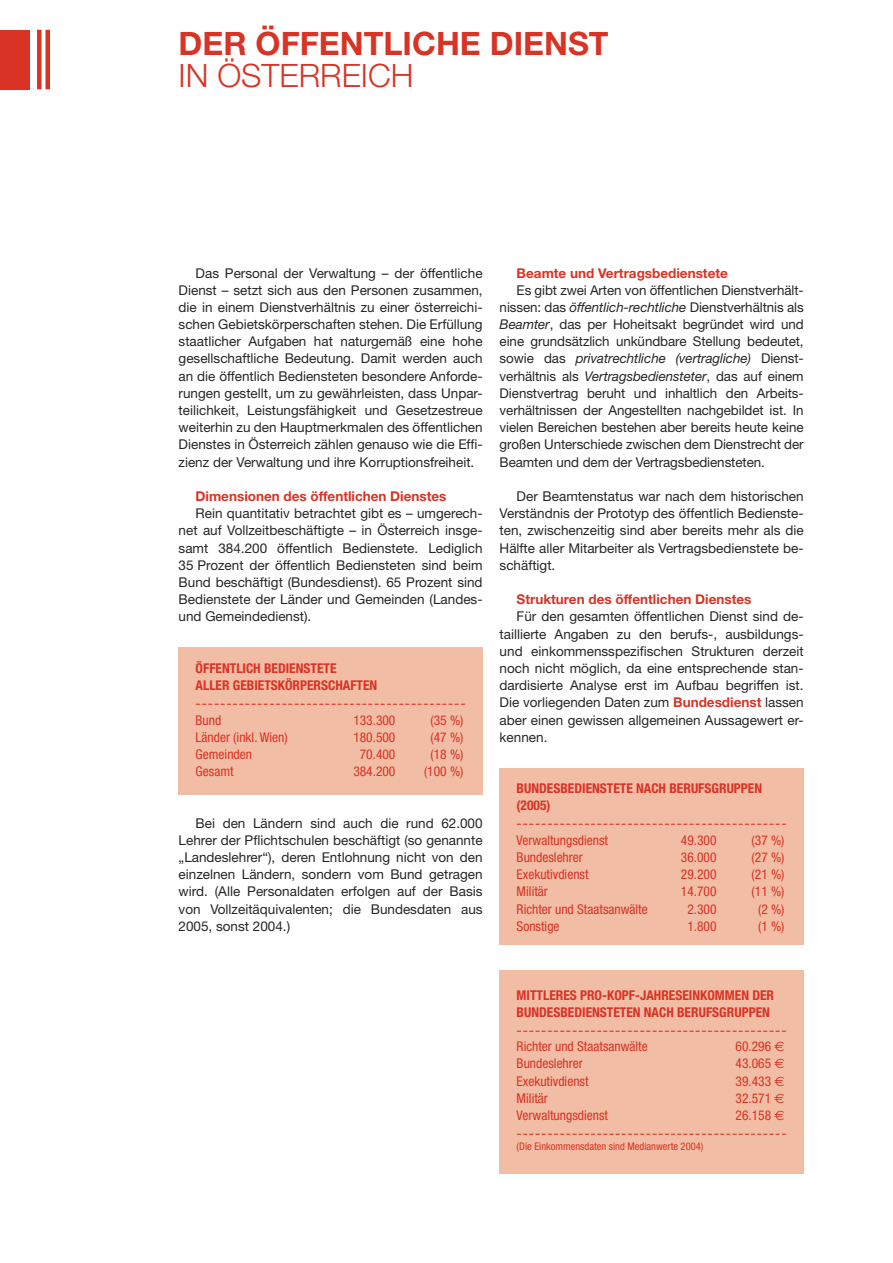
<style>
.page{position:relative;width:893px;height:1263px;background:#fff}
.page>*{position:absolute;margin:0;border:0;box-sizing:border-box;transform-origin:0 0}
.t1{font:700 32.25px "Helvetica Neue";color:#d83325}
.t2{font:300 32.25px "Helvetica Neue";color:#d83325}
.t3{font:13.5px/17.2px "Helvetica Neue";color:#262628;text-align:justify}
.t4{font:condensed 13.5px "Helvetica Neue";color:#d83325}
.t5{font:13.5px/18px "Helvetica Neue";color:#d83325;text-align:right}
.t6{font:700 condensed 13.5px/17.2px "Helvetica Neue";color:#d83325}
.t7{font:700 13.5px "Helvetica Neue";color:#d83325}
.t8{font:condensed 10.5px "Helvetica Neue";color:#d83325}
.s1{font-style:italic}
.s2{font-weight:700;color:#d83325}
.s3{font-family:"Euro Sans";font-stretch:normal}
.s4{font-stretch:condensed}
.s5{font-family:"Euro Sans"}
</style>
<div class="page">
<div style="left:0;top:30px;width:30px;height:59px;background:#d83325"></div>
<div style="left:37px;top:30px;width:5px;height:59px;background:#d83325"></div>
<div style="left:45px;top:30px;width:5px;height:59px;background:#d83325"></div>
<div style="left:500px;top:970px;width:304px;height:203px;background:#f1bda5"></div>
<div style="left:500px;top:768px;width:304px;height:176px;background:#f1bda5"></div>
<div style="left:179px;top:647px;width:304px;height:148px;background:#f1bda5"></div>
<h1 class="t1" style="left:179px;top:24px;width:432px">DER ÖFFENTLICHE DIENST</h1>
<h1 class="t2" style="left:179px;top:56px;width:236px">IN ÖSTERREICH</h1>
<p class="t3" style="left:179px;top:264px;width:306px;text-indent:17px">Das Personal der Verwaltung – der öffentliche Dienst – setzt sich aus den Personen zusammen, die in einem Dienstverhältnis zu einer österreichi&shy;schen Gebietskörperschaften stehen. Die Erfüllung staatlicher Aufgaben hat naturgemäß eine hohe gesellschaftliche Bedeutung. Damit werden auch an die öffentlich Bediensteten besondere Anforde&shy;rungen gestellt, um zu gewährleisten, dass Unpar&shy;teilichkeit, Leistungsfähigkeit und Gesetzestreue weiterhin zu den Hauptmerkmalen des öffentlichen Dienstes in Österreich zählen genauso wie die Effi&shy;zienz der Verwaltung und ihre Korruptionsfreiheit.</p>
<p class="t7" style="left:196px;top:488px;width:252px">Dimensionen des öffentlichen Dienstes</p>
<p class="t3" style="left:179px;top:504px;width:306px;text-indent:17px">Rein quantitativ betrachtet gibt es – umgerech&shy;net auf Vollzeitbeschäftigte – in Österreich insge&shy;samt 384.200 öffentlich Bedienstete. Lediglich 35 Prozent der öffentlich Bediensteten sind beim Bund beschäftigt (Bundesdienst). 65 Prozent sind Bedienstete der Länder und Gemeinden (Landes&shy;und Gemeindedienst).</p>
<p class="t6" style="left:196px;top:659px;width:183px">ÖFFENTLICH BEDIENSTETE<br>ALLER GEBIETSKÖRPERSCHAFTEN</p>
<p class="t5" style="left:196px;top:694px;width:271px">--------------------------------------------</p>
<p class="t4" style="left:196px;top:712px;width:27px">Bund</p>
<p class="t4" style="left:353px;top:712px;width:44px">133.300</p>
<p class="t4" style="left:431px;top:712px;width:34px">(35 %)</p>
<p class="t4" style="left:196px;top:729px;width:94px">Länder (inkl. Wien)</p>
<p class="t4" style="left:353px;top:729px;width:44px">180.500</p>
<p class="t4" style="left:431px;top:729px;width:34px">(47 %)</p>
<p class="t4" style="left:196px;top:746px;width:58px">Gemeinden</p>
<p class="t4" style="left:360px;top:746px;width:37px">70.400</p>
<p class="t4" style="left:431px;top:746px;width:34px">(18 %)</p>
<p class="t4" style="left:196px;top:763px;width:39px">Gesamt</p>
<p class="t4" style="left:353px;top:763px;width:44px">384.200</p>
<p class="t4" style="left:424px;top:763px;width:41px">(100 %)</p>
<p class="t3" style="left:179px;top:814px;width:306px;text-indent:17px">Bei den Ländern sind auch die rund 62.000<br>Lehrer der Pflichtschulen beschäftigt (so genannte „Landeslehrer“), deren Entlohnung nicht von den einzelnen Ländern, sondern vom Bund getragen wird. (Alle Personaldaten erfolgen auf der Basis von Vollzeitäquivalenten; die Bundesdaten aus 2005, sonst 2004.)</p>
<p class="t7" style="left:517px;top:264px;width:213px">Beamte und Vertragsbedienstete</p>
<p class="t3" style="left:500px;top:281px;width:306px;text-indent:17px">Es gibt zwei Arten von öffentlichen Dienstverhält&shy;nissen: das <span class="s1">öffentlich-rechtliche</span> Dienstverhältnis als <span class="s1">Beamter</span>, das per Hoheitsakt begründet wird und eine grundsätzlich unkündbare Stellung bedeutet, sowie das <span class="s1">privatrechtliche (vertragliche)</span> Dienst&shy;verhältnis als <span class="s1">Vertragsbediensteter</span>, das auf einem Dienstvertrag beruht und inhaltlich den Arbeits&shy;verhältnissen der Angestellten nachgebildet ist. In vielen Bereichen bestehen aber bereits heute keine großen Unterschiede zwischen dem Dienstrecht der Beamten und dem der Vertragsbediensteten.</p>
<p class="t3" style="left:500px;top:487px;width:306px;text-indent:17px">Der Beamtenstatus war nach dem historischen Verständnis der Prototyp des öffentlich Bedienste&shy;ten, zwischenzeitig sind aber bereits mehr als die Hälfte aller Mitarbeiter als Vertragsbedienstete be&shy;schäftigt.</p>
<p class="t7" style="left:517px;top:591px;width:236px">Strukturen des öffentlichen Dienstes</p>
<p class="t3" style="left:500px;top:608px;width:306px;text-indent:17px">Für den gesamten öffentlichen Dienst sind de&shy;taillierte Angaben zu den berufs-, ausbildungs&shy;und einkommensspezifischen Strukturen derzeit noch nicht möglich, da eine entsprechende stan&shy;dardisierte Analyse erst im Aufbau begriffen ist.<br>Die vorliegenden Daten zum <span class="s2">Bundesdienst</span> lassen aber einen gewissen allgemeinen Aussagewert er&shy;kennen.</p>
<p class="t6" style="left:517px;top:780px;width:247px">BUNDESBEDIENSTETE NACH BERUFSGRUPPEN (2005)</p>
<p class="t5" style="left:517px;top:814px;width:271px">--------------------------------------------</p>
<p class="t4" style="left:517px;top:832px;width:93px">Verwaltungsdienst</p>
<p class="t4" style="left:681px;top:832px;width:37px">49.300</p>
<p class="t4" style="left:752px;top:832px;width:34px">(37 %)</p>
<p class="t4" style="left:517px;top:849px;width:68px">Bundeslehrer</p>
<p class="t4" style="left:681px;top:849px;width:37px">36.000</p>
<p class="t4" style="left:752px;top:849px;width:34px">(27 %)</p>
<p class="t4" style="left:517px;top:867px;width:73px">Exekutivdienst</p>
<p class="t4" style="left:681px;top:867px;width:37px">29.200</p>
<p class="t4" style="left:752px;top:867px;width:34px">(21 %)</p>
<p class="t4" style="left:517px;top:884px;width:33px">Militär</p>
<p class="t4" style="left:681px;top:884px;width:37px">14.700</p>
<p class="t4" style="left:752px;top:884px;width:34px">(11 %)</p>
<p class="t4" style="left:517px;top:901px;width:133px">Richter und Staatsanwälte</p>
<p class="t4" style="left:687px;top:901px;width:31px">2.300</p>
<p class="t4" style="left:758px;top:901px;width:28px">(2 %)</p>
<p class="t4" style="left:517px;top:918px;width:44px">Sonstige</p>
<p class="t4" style="left:687px;top:918px;width:31px">1.800</p>
<p class="t4" style="left:758px;top:918px;width:28px">(1 %)</p>
<p class="t6" style="left:517px;top:986px;width:259px">MITTLERES PRO-KOPF-JAHRESEINKOMMEN DER<br>BUNDESBEDIENSTETEN NACH BERUFSGRUPPEN</p>
<p class="t5" style="left:517px;top:1021px;width:271px">--------------------------------------------</p>
<p class="t4" style="left:517px;top:1038px;width:133px">Richter und Staatsanwälte</p>
<p class="t4" style="left:735px;top:1038px;width:51px">60.296 <span class="s3">€</span></p>
<p class="t4" style="left:517px;top:1056px;width:68px">Bundeslehrer</p>
<p class="t4" style="left:735px;top:1056px;width:51px">43.065 <span class="s3">€</span></p>
<p class="t4" style="left:517px;top:1073px;width:73px">Exekutivdienst</p>
<p class="t4" style="left:735px;top:1073px;width:51px">39.433 <span class="s3">€</span></p>
<p class="t4" style="left:517px;top:1090px;width:33px">Militär</p>
<p class="t4" style="left:735px;top:1090px;width:51px">32.571 <span class="s3">€</span></p>
<p class="t4" style="left:517px;top:1107px;width:93px">Verwaltungsdienst</p>
<p class="t5" style="left:517px;top:1106px;width:271px"><span class="s4">26.158</span> <span class="s5">€ </span>--------------------------------------------</p>
<p class="t8" style="left:517px;top:1140px;width:188px">(Die Einkommensdaten sind Medianwerte 2004)</p>
</div>
